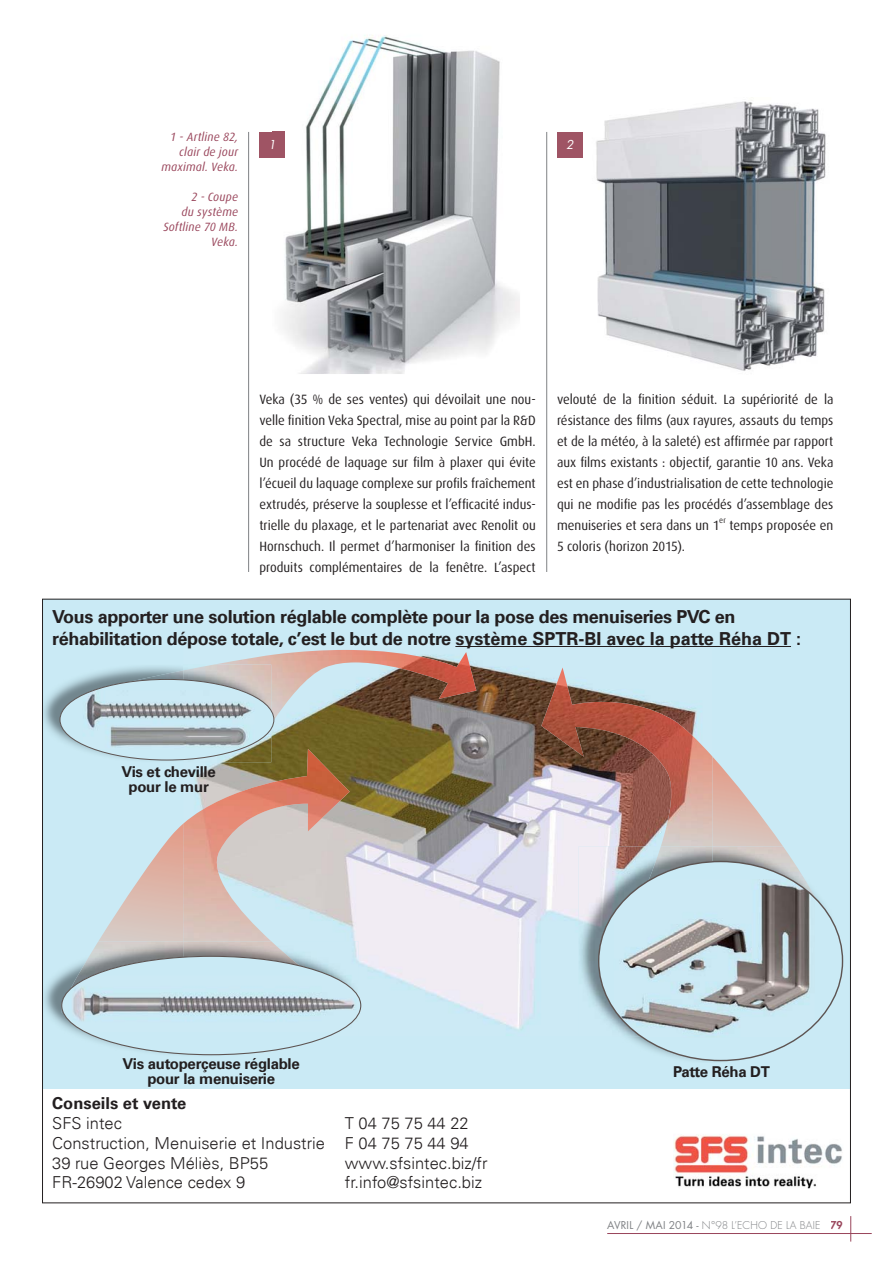
<style>
.page{position:relative;width:893px;height:1263px;background:#fff}
.page>*{position:absolute;margin:0;border:0;box-sizing:border-box;transform-origin:0 0}
.t1{font:700 18px/21.6px "Univers";letter-spacing:-.02em;color:#231f20}
.t2{font:300 16.5px/19.8px "Univers";color:#231f20}
.t3{font:700 16.5px "Univers";color:#231f20}
.t4{font:700 15px/15px "Univers";letter-spacing:-.02em;color:#231f20;text-align:center}
.t5{font:13.5px/21px "Dax";color:#231f20;text-align:justify;scale:.95 1}
.t6{font:italic 12px/15px "Dax";letter-spacing:.02em;color:#99455b;text-align:right;scale:.95 1}
.t7{font:italic 12px "Futura";color:#fff}
.t8{font:300 10.5px "Futura";letter-spacing:.015em;color:#808285}
.t9{font:8.1px "Dax";color:#231f20;scale:.95 1}
.s1{font-weight:400}
.s2{font-weight:800;color:#99455b}
</style>
<div class="page">
<div style="left:43px;top:599px;width:807px;height:490px;background:#caeaf5"></div>
<img style="left:673px;top:1134px;width:169px;height:54px">
<img style="left:213px;top:664px;width:365px;height:366px">
<hr style="left:455px;top:646px;width:336px;height:1px;background:#231f20">
<svg style="left:99px;top:824px;width:84px;height:117px"></svg>
<img style="left:183px;top:749px;width:178px;height:226px">
<img style="left:214px;top:650px;width:262px;height:70px">
<svg style="left:712px;top:756px;width:71px;height:90px"></svg>
<img style="left:541px;top:667px;width:171px;height:179px">
<img style="left:628px;top:896px;width:212px;height:166px">
<img style="left:578px;top:846px;width:70px;height:180px">
<img style="left:712px;top:846px;width:104px;height:53px">
<img style="left:648px;top:846px;width:64px;height:33px">
<div style="left:599px;top:862px;width:243px;height:199px;background:#caeaf5;border-radius:50%"></div>
<img style="left:614px;top:879px;width:201px;height:158px">
<img style="left:44px;top:973px;width:286px;height:83px">
<img style="left:300px;top:941px;width:58px;height:95px">
<img style="left:61px;top:941px;width:122px;height:73px">
<img style="left:183px;top:941px;width:117px;height:24px">
<div style="left:62px;top:956px;width:299px;height:99px;background:#caeaf5;border-radius:50%"></div>
<img style="left:68px;top:975px;width:293px;height:57px">
<img style="left:44px;top:667px;width:227px;height:95px">
<img style="left:128px;top:670px;width:55px;height:12px">
<img style="left:183px;top:665px;width:88px;height:44px">
<div style="left:60px;top:679px;width:214px;height:81px;background:#caeaf5;border-radius:50%"></div>
<img style="left:83px;top:690px;width:172px;height:59px">
<img style="left:596px;top:101px;width:230px;height:270px">
<img style="left:272px;top:35px;width:248px;height:339px">
<div style="left:259px;top:132px;width:13px;height:25px;background:#9f5464"></div>
<img style="left:272px;top:132px;width:13px;height:25px">
<div style="left:557px;top:132px;width:25px;height:25px;background:#9f5464"></div>
<hr style="left:248px;top:132px;width:1px;height:440px;background:#808285">
<hr style="left:546px;top:132px;width:1px;height:440px;background:#808285">
<svg style="left:850px;top:1216px;width:1px;height:26px"></svg>
<hr style="left:607px;top:1233px;width:265px;height:1px;background:#99455b">
<p class="t6" style="left:161px;top:130px;width:82px">1 - Artline 82, clair de jour maximal. Veka.</p>
<p class="t6" style="left:163px;top:190px;width:80px">2 - Coupe<br>du système<br>Softline 70 MB.<br>Veka.</p>
<p class="t7" style="left:268px;top:139px;width:9px">1</p>
<p class="t7" style="left:566px;top:139px;width:9px">2</p>
<p class="t5" style="left:259px;top:390px;width:292px">Veka (35 % de ses ventes) qui dévoilait une nou&shy;velle finition Veka Spectral, mise au point par la R&amp;D de sa structure Veka Technologie Service GmbH.<br>Un procédé de laquage sur film à plaxer qui évite l’écueil du laquage complexe sur profils fraîchement extrudés, préserve la souplesse et l’efficacité indus&shy;trielle du plaxage, et le partenariat avec Renolit ou Hornschuch. Il permet d’harmoniser la finition des produits complémentaires de la fenêtre. L’aspect</p>
<p class="t5" style="left:557px;top:390px;width:292px">velouté de la finition séduit. La supériorité de la résistance des films (aux rayures, assauts du temps et de la météo, à la saleté) est affirmée par rapport aux films existants : objectif, garantie 10 ans. Veka est en phase d’industrialisation de cette technologie qui ne modifie pas les procédés d’assemblage des menuiseries et sera dans un 1</p>
<p class="t9" style="left:719px;top:517px;width:8px">er</p>
<p class="t5" style="left:730px;top:516px;width:111px">temps proposée en</p>
<p class="t5" style="left:557px;top:537px;width:136px">5 coloris (horizon 2015).</p>
<h1 class="t1" style="left:52px;top:606px;width:750px">Vous apporter une solution réglable complète pour la pose des menuiseries PVC en réhabilitation dépose totale, c’est le but de notre système SPTR-BI avec la patte Réha DT :</h1>
<p class="t4" style="left:121px;top:764px;width:96px">Vis et cheville pour le mur</p>
<p class="t4" style="left:123px;top:1056px;width:179px">Vis autoperçeuse réglable pour la menuiserie</p>
<p class="t3" style="left:52px;top:1094px;width:136px">Conseils et vente</p>
<p class="t2" style="left:52px;top:1113px;width:274px">SFS intec<br>Construction, Menuiserie et Industrie<br>39 rue Georges Méliès, BP55<br>FR-26902 Valence cedex 9</p>
<p class="t2" style="left:345px;top:1113px;width:144px">T 04 75 75 44 22<br>F 04 75 75 44 94 www.sfsintec.biz/fr fr.info@sfsintec.biz</p>
<p class="t4" style="left:673px;top:1064px;width:98px">Patte Réha DT</p>
<p class="t8" style="left:607px;top:1220px;width:237px"><span class="s1">AVRIL / MAI 2014 -</span> N°98 L’ECHO DE LA BAIE <span class="s2">79</span></p>
</div>
